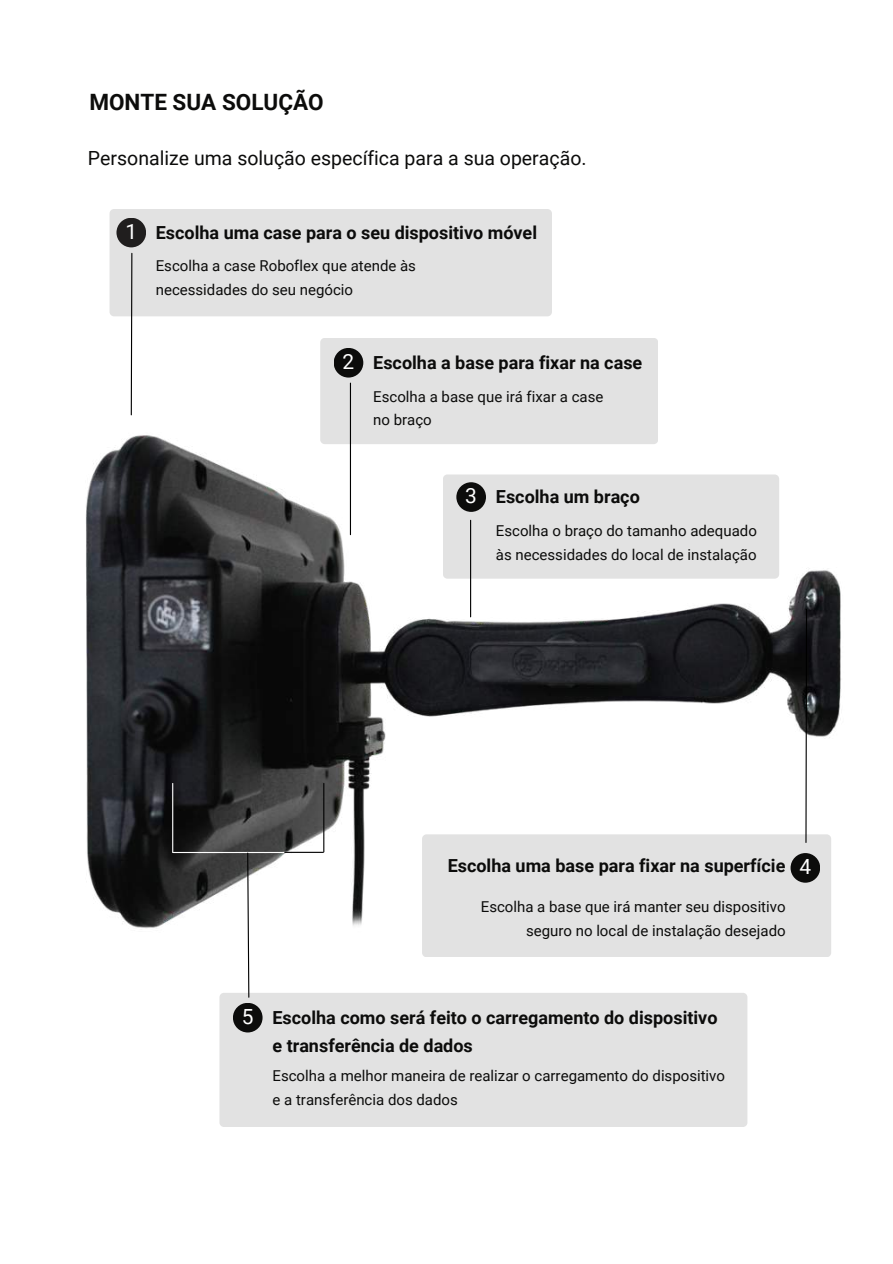
<style>
.page{position:relative;width:893px;height:1264px;background:#fff}
.page>*{position:absolute;margin:0;border:0;box-sizing:border-box;transform-origin:0 0}
.t1{font:700 22.5px "Roboto";color:#0c0c0b}
.t2{font:20.85px "Roboto";color:#fff}
.t3{font:19.5px "Roboto";color:#0c0c0b}
.t4{font:700 18px/28.2px "Roboto";color:#0c0c0b}
.t5{font:15px/23.7px "Roboto";color:#0c0c0b}
</style>
<div class="page">
<img style="left:86px;top:435px;width:755px;height:493px">
<div style="left:422px;top:834px;width:409px;height:123px;background:#e2e2e2;border-radius:5px"></div>
<div style="left:443px;top:474px;width:336px;height:104px;background:#e2e2e2;border-radius:4px"></div>
<div style="left:109px;top:209px;width:443px;height:107px;background:#e2e2e2;border-radius:4px"></div>
<hr style="left:470px;top:520px;width:1px;height:97px;background:#000">
<svg style="left:804px;top:608px;width:3px;height:235px"></svg>
<svg style="left:130px;top:252px;width:3px;height:164px"></svg>
<div style="left:116px;top:218px;width:30px;height:29px;background:#201e1e;border-radius:50%"></div>
<div style="left:456px;top:482px;width:30px;height:30px;background:#0c0c0b;border-radius:50%"></div>
<div style="left:790px;top:853px;width:30px;height:29px;background:#0c0c0b;border-radius:50%"></div>
<div style="left:320px;top:338px;width:338px;height:106px;background:#e2e2e2;border-radius:4px"></div>
<hr style="left:350px;top:383px;width:1px;height:151px;background:#000">
<div style="left:333px;top:348px;width:30px;height:29px;background:#0c0c0b;border-radius:50%"></div>
<div style="left:219px;top:992px;width:528px;height:134px;background:#e2e2e2;border-radius:5px"></div>
<div style="left:233px;top:1002px;width:29px;height:30px;background:#0c0c0b;border-radius:50%"></div>
<hr style="left:173px;top:852px;width:149px;height:1px;background:#fefefe">
<hr style="left:323px;top:783px;width:1px;height:69px;background:#000">
<svg style="left:246px;top:852px;width:4px;height:146px"></svg>
<hr style="left:172px;top:783px;width:1px;height:69px;background:#fefefe">
<hr style="left:285px;top:851px;width:38px;height:1px;background:#000">
<h1 class="t1" style="left:89px;top:89px;width:236px">MONTE SUA SOLUÇÃO</h1>
<h3 class="t3" style="left:88px;top:146px;width:500px">Personalize uma solução específica para a sua operação.</h3>
<h2 class="t2" style="left:125px;top:219px;width:13px">1</h2>
<p class="t4" style="left:156px;top:218px;width:383px">Escolha uma case para o seu dispositivo móvel</p>
<p class="t5" style="left:156px;top:254px;width:262px">Escolha a case Roboflex que atende às necessidades do seu negócio</p>
<h2 class="t2" style="left:342px;top:349px;width:13px">2</h2>
<p class="t4" style="left:373px;top:349px;width:270px">Escolha a base para fixar na case</p>
<p class="t5" style="left:373px;top:384px;width:232px">Escolha a base que irá fixar a case no braço</p>
<h2 class="t2" style="left:465px;top:484px;width:13px">3</h2>
<p class="t4" style="left:496px;top:483px;width:145px">Escolha um braço</p>
<p class="t5" style="left:496px;top:519px;width:262px">Escolha o braço do tamanho adequado às necessidades do local de instalação</p>
<p class="t4" style="left:447px;top:852px;width:339px">Escolha uma base para fixar na superfície</p>
<p class="t5" style="left:481px;top:894px;width:306px;text-align:right">Escolha a base que irá manter seu dispositivo seguro no local de instalação desejado</p>
<h2 class="t2" style="left:799px;top:854px;width:13px">4</h2>
<h2 class="t2" style="left:242px;top:1004px;width:13px">5</h2>
<p class="t4" style="left:272px;top:1003px;width:446px">Escolha como será feito o carregamento do dispositivo e transferência de dados</p>
<p class="t5" style="left:272px;top:1064px;width:454px">Escolha a melhor maneira de realizar o carregamento do dispositivo e a transferência dos dados</p>
</div>
